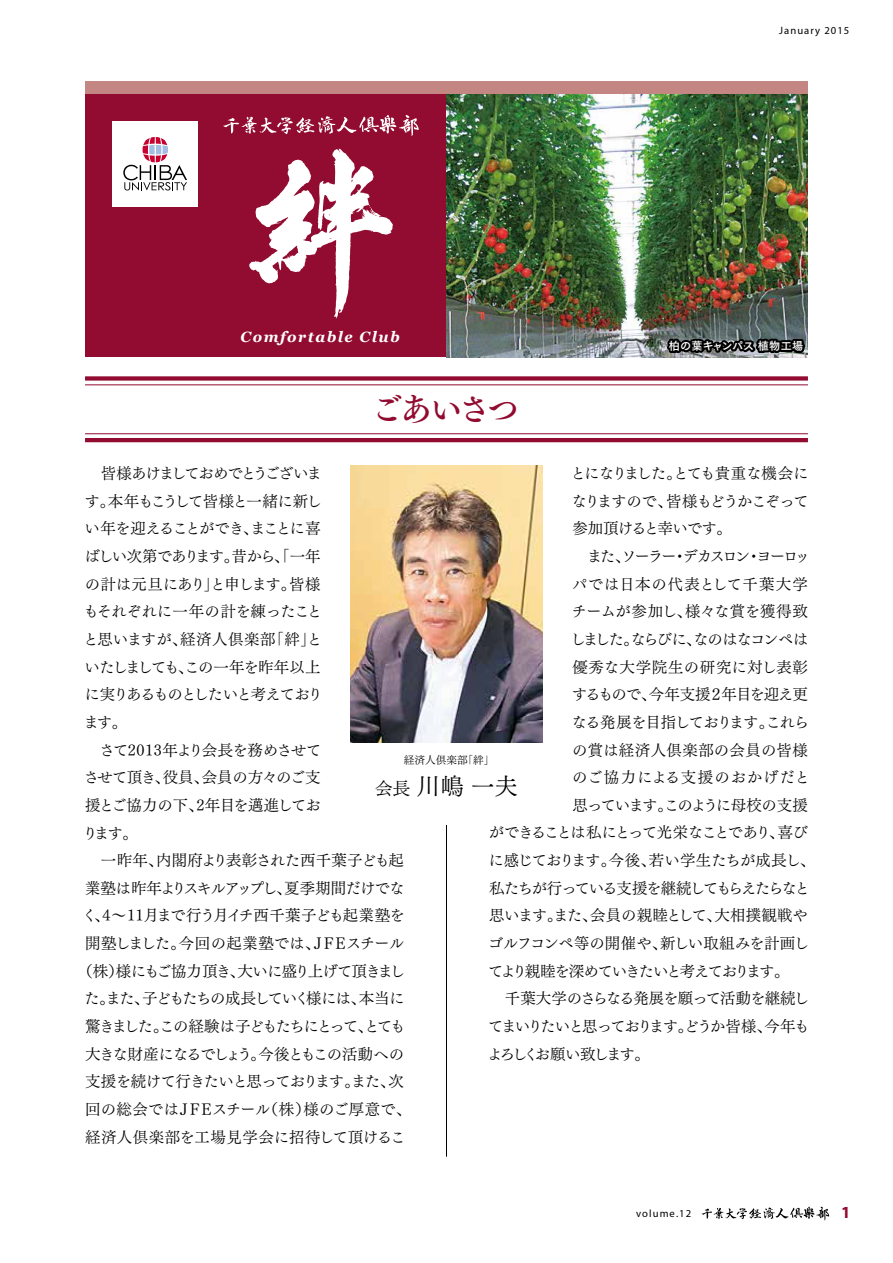
<style>
.page{position:relative;width:893px;height:1263px;background:#fff}
.page>*{position:absolute;margin:0;border:0;box-sizing:border-box;transform-origin:0 0}
.t1{font:31.95px "Tsuku Min Pro B";letter-spacing:-.095em;color:#920b30}
.t2{font:23.4px "Tsuku Min Pro R";color:#000}
.t3{font:700 16.95px "Myriad Pro";color:#920b30}
.t4{font:15.45px/27.6px "Tsuku Min Pro R";letter-spacing:-.065em;color:#000;text-align:justify}
.t5{font:15.45px "Tsuku Min Pro R";letter-spacing:-.11em;color:#000}
.t6{font:15.45px "Tsuku Min Pro R";letter-spacing:.03em;color:#000}
.t7{font:15.45px "Tsuku Min Pro R";letter-spacing:-.09em;color:#000}
.t8{font:15.45px "Tsuku Min Pro R";letter-spacing:-.01em;color:#000}
.t9{font:15.45px "Tsuku Min Pro R";letter-spacing:-.105em;color:#000}
.t10{font:15.45px "Tsuku Min Pro R";letter-spacing:-.115em;color:#000}
.t11{font:15.45px "Tsuku Min Pro R";color:#000}
.t12{font:15.45px "Tsuku Min Pro R";letter-spacing:-.025em;color:#000}
.t13{font:15.45px "Tsuku Min Pro R";letter-spacing:-.12em;color:#000}
.t14{font:15.45px "Tsuku Min Pro R";letter-spacing:-.015em;color:#000}
.t15{font:15.45px "Tsuku Min Pro R";letter-spacing:.015em;color:#000}
.t16{font:15.45px "Tsuku Min Pro R";letter-spacing:-.14em;color:#000}
.t17{font:15.45px "Tsuku Min Pro R";letter-spacing:-.095em;color:#000}
.t18{font:15.45px "Tsuku Min Pro R";letter-spacing:-.03em;color:#000}
.t19{font:15.45px "Tsuku Min Pro R";letter-spacing:.025em;color:#000}
.t20{font:15.45px "Tsuku Min Pro R";letter-spacing:.055em;color:#000}
.t21{font:15.45px "Tsuku Min Pro R";letter-spacing:-.15em;color:#000}
.t22{font:italic 700 14.85px "Georgia";letter-spacing:.1em;color:#fff}
.t23{font:11.1px "Tsuku Go Pro B";color:#fff}
.t24{font:10.65px "Myriad";letter-spacing:.1em;color:#000}
.t25{font:10.65px "Tsuku Min Pro R";color:#000}
.s1{font-size:17.55px}
</style>
<div class="page">
<div style="left:85px;top:94px;width:723px;height:263px;background:#920b30"></div>
<img style="left:446px;top:94px;width:362px;height:263px">
<svg style="left:702px;top:1206px;width:127px;height:14px"></svg>
<hr style="left:446px;top:825px;width:1px;height:332px;background:#000">
<hr style="left:85px;top:433px;width:723px;height:1px;background:#920b30">
<hr style="left:85px;top:438px;width:723px;height:4px;background:#920b30">
<hr style="left:85px;top:385px;width:723px;height:1px;background:#920b30">
<div style="left:85px;top:376px;width:723px;height:5px;background:#920b30"></div>
<img style="left:351px;top:466px;width:191px;height:276px">
<svg style="left:249px;top:149px;width:144px;height:170px"></svg>
<svg style="left:223px;top:115px;width:196px;height:21px"></svg>
<div style="left:113px;top:121px;width:85px;height:85px;background:#fff"></div>
<svg style="left:123px;top:137px;width:64px;height:53px"></svg>
<div style="left:85px;top:81px;width:723px;height:13px;background:#c48682"></div>
<img style="left:665px;top:303px;width:143px;height:83px">
<p class="t22" style="left:241px;top:326px;width:161px">Comfortable Club</p>
<h1 class="t1" style="left:371px;top:384px;width:149px">ごあいさつ</h1>
<p class="t24" style="left:779px;top:25px;width:72px">January 2015</p>
<p class="t23" style="left:669px;top:336px;width:136px">柏の葉キャンパス 植物工場</p>
<p class="t4" style="left:83px;top:458px;width:241px;text-align:left;text-indent:18px">皆様あけましておめでとうございます。本年もこうして皆様と一緒に新しい年を迎えることができ、まことに喜ばしい次第であります。昔から、「一年の計は元旦にあり」と申します。皆様もそれぞれに一年の計を練ったことと思いますが、経済人倶楽部「絆」といたしましても、この一年を昨年以上に実りあるものとしたいと考えております。</p>
<p class="t4" style="left:82px;top:734px;width:241px;text-indent:17px">さて2013年より会長を務めさせてさせて頂き、役員、会員の方々のご支援とご協力の下、2年目を邁進しております。</p>
<p class="t14" style="left:101px;top:846px;width:304px">一昨年、内閣府より表彰された西千葉子ども起</p>
<p class="t4" style="left:85px;top:872px;width:321px">業塾は昨年よりスキルアップし、夏季期間だけでな</p>
<p class="t4" style="left:82px;top:900px;width:324px">く、4～11月まで行う月イチ西千葉子ども起業塾を</p>
<p class="t4" style="left:85px;top:927px;width:321px">開塾しました。今回の起業塾では、ＪＦＥスチール</p>
<p class="t4" style="left:77px;top:955px;width:329px">（株）様にもご協力頂き、大いに盛り上げて頂きまし</p>
<p class="t5" style="left:84px;top:985px;width:322px">た。また、子どもたちの成長していく様には、本当に</p>
<p class="t5" style="left:85px;top:1012px;width:322px">驚きました。この経験は子どもたちにとって、とても</p>
<p class="t7" style="left:85px;top:1040px;width:321px">大きな財産になるでしょう。今後ともこの活動への</p>
<p class="t4" style="left:85px;top:1066px;width:320px">支援を続けて行きたいと思っております。また、次</p>
<p class="t8" style="left:85px;top:1095px;width:328px">回の総会ではＪＦＥスチール（株）様のご厚意で、</p>
<p class="t15" style="left:85px;top:1123px;width:322px">経済人倶楽部を工場見学会に招待して頂けるこ</p>
<p class="t4" style="left:571px;top:458px;width:240px">とになりました。とても貴重な機会になりますので、皆様もどうかこぞって参加頂けると幸いです。</p>
<p class="t16" style="left:587px;top:542px;width:225px">また、ソーラー・デカスロン・ヨーロッ</p>
<p class="t6" style="left:572px;top:570px;width:237px">パでは日本の代表として千葉大学</p>
<p class="t18" style="left:571px;top:598px;width:238px">チームが参加し、様々な賞を獲得致</p>
<p class="t5" style="left:570px;top:625px;width:239px">しました。ならびに、なのはなコンペは</p>
<p class="t6" style="left:572px;top:653px;width:237px">優秀な大学院生の研究に対し表彰</p>
<p class="t4" style="left:572px;top:679px;width:237px">するもので、今年支援２年目を迎え更</p>
<p class="t4" style="left:571px;top:706px;width:239px">なる発展を目指しております。これら</p>
<p class="t19" style="left:572px;top:736px;width:237px">の賞は経済人倶楽部の会員の皆様</p>
<p class="t20" style="left:572px;top:763px;width:239px">のご協力による支援のおかげだと</p>
<p class="t17" style="left:572px;top:791px;width:237px">思っています。このように母校の支援</p>
<p class="t9" style="left:489px;top:819px;width:321px">ができることは私にとって光栄なことであり、喜び</p>
<p class="t4" style="left:488px;top:845px;width:329px">に感じております。今後、若い学生たちが成長し、</p>
<p class="t10" style="left:489px;top:874px;width:322px">私たちが行っている支援を継続してもらえたらなと</p>
<p class="t11" style="left:489px;top:902px;width:320px">思います。また、会員の親睦として、大相撲観戦や</p>
<p class="t12" style="left:488px;top:929px;width:323px">ゴルフコンペ等の開催や、新しい取組みを計画し</p>
<p class="t13" style="left:488px;top:957px;width:303px">てより親睦を深めていきたいと考えております。</p>
<p class="t4" style="left:505px;top:983px;width:306px">千葉大学のさらなる発展を願って活動を継続し</p>
<p class="t5" style="left:488px;top:1012px;width:323px">てまいりたいと思っております。どうか皆様、今年も</p>
<p class="t21" style="left:487px;top:1040px;width:164px">よろしくお願い致します。</p>
<p class="t25" style="left:404px;top:750px;width:92px">経済人倶楽部「絆」</p>
<h2 class="t2" style="left:375px;top:765px;width:144px"><span class="s1">会長</span> 川嶋 一夫</h2>
<p class="t24" style="left:636px;top:1208px;width:57px">volume.12</p>
<p class="t3" style="left:841px;top:1201px;width:11px">1</p>
</div>
